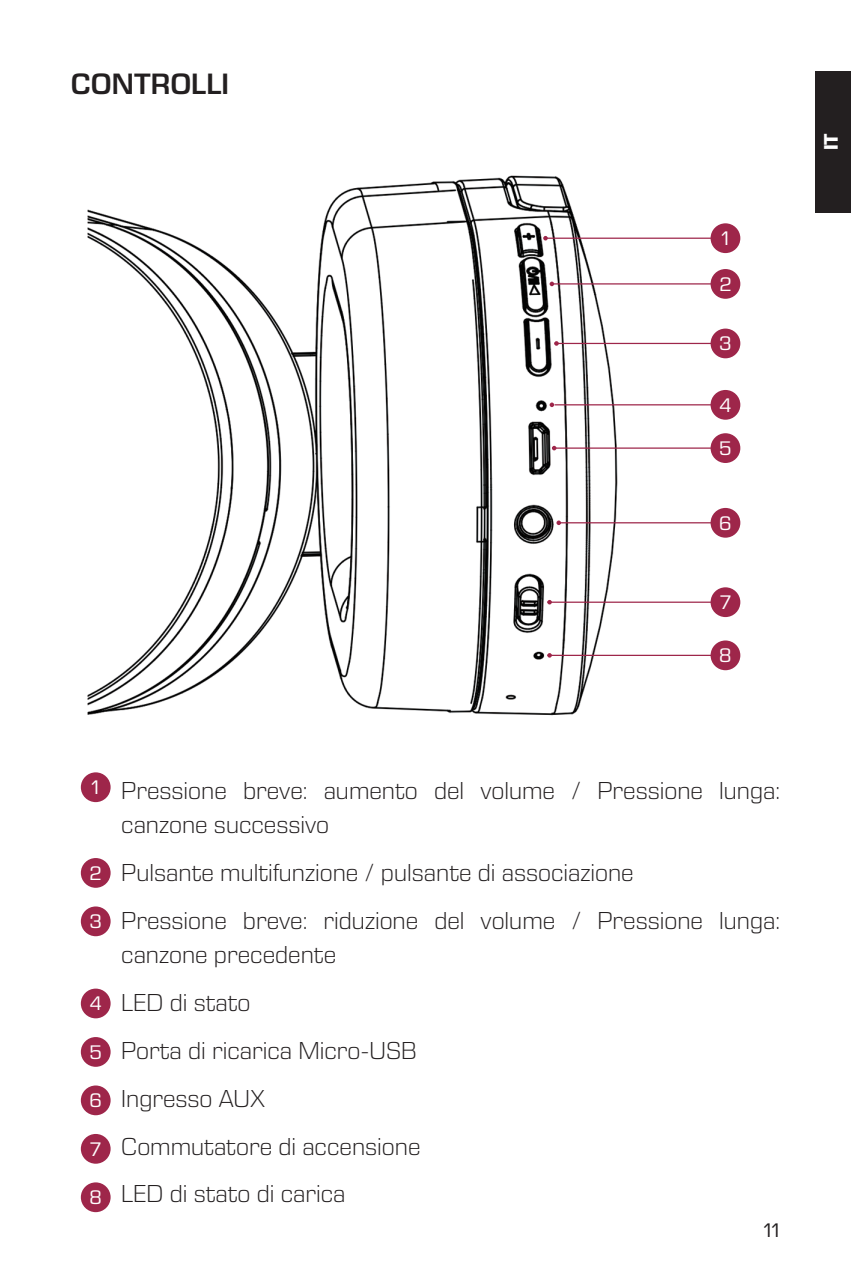
<style>
.page{position:relative;width:851px;height:1276px;background:#fff}
.page>*{position:absolute;margin:0;border:0;box-sizing:border-box;transform-origin:0 0}
.t1{font:600 30px "Eurostile Next Pro";color:#231f20}
.t2{font:300 25px/48px "Eurostile Next Pro";color:#231f20}
.t3{font:20px/43.2px "Eurostile Next Pro";color:#fff}
.t4{font:20px "Eurostile Next Pro";color:#231f20}
.t5{font:700 20px "Eurostile Next Pro";color:#fff}
</style>
<div class="page">
<div style="left:815px;top:71px;width:35px;height:142px;background:#231f20"></div>
<div style="left:81px;top:772px;width:30px;height:30px;background:#9e264a;border-radius:50%"></div>
<div style="left:81px;top:858px;width:30px;height:30px;background:#9e264a;border-radius:50%"></div>
<div style="left:81px;top:906px;width:30px;height:30px;background:#9e264a;border-radius:50%"></div>
<div style="left:81px;top:988px;width:30px;height:30px;background:#9e264a;border-radius:50%"></div>
<div style="left:81px;top:1037px;width:30px;height:29px;background:#9e264a;border-radius:50%"></div>
<div style="left:81px;top:1085px;width:30px;height:30px;background:#9e264a;border-radius:50%"></div>
<div style="left:81px;top:1134px;width:30px;height:29px;background:#9e264a;border-radius:50%"></div>
<div style="left:81px;top:1182px;width:30px;height:30px;background:#9e264a;border-radius:50%"></div>
<img style="left:87px;top:175px;width:551px;height:541px">
<div style="left:710px;top:223px;width:30px;height:30px;background:#9e264a;border-radius:50%"></div>
<div style="left:710px;top:269px;width:30px;height:30px;background:#9e264a;border-radius:50%"></div>
<div style="left:710px;top:328px;width:30px;height:30px;background:#9e264a;border-radius:50%"></div>
<div style="left:710px;top:390px;width:30px;height:30px;background:#9e264a;border-radius:50%"></div>
<div style="left:710px;top:433px;width:30px;height:30px;background:#9e264a;border-radius:50%"></div>
<div style="left:710px;top:508px;width:30px;height:30px;background:#9e264a;border-radius:50%"></div>
<div style="left:710px;top:587px;width:30px;height:30px;background:#9e264a;border-radius:50%"></div>
<div style="left:710px;top:640px;width:30px;height:30px;background:#9e264a;border-radius:50%"></div>
<svg style="left:543px;top:236px;width:4px;height:4px"></svg>
<svg style="left:549px;top:282px;width:5px;height:4px"></svg>
<svg style="left:554px;top:341px;width:4px;height:5px"></svg>
<svg style="left:549px;top:402px;width:5px;height:5px"></svg>
<svg style="left:552px;top:446px;width:4px;height:4px"></svg>
<svg style="left:556px;top:520px;width:5px;height:5px"></svg>
<svg style="left:547px;top:653px;width:5px;height:4px"></svg>
<hr style="left:545px;top:238px;width:169px;height:1px;background:#9e264a">
<hr style="left:552px;top:283px;width:162px;height:1px;background:#9e264a">
<hr style="left:554px;top:343px;width:160px;height:1px;background:#9e264a">
<hr style="left:554px;top:404px;width:160px;height:1px;background:#9e264a">
<hr style="left:554px;top:447px;width:160px;height:2px;background:#9e264a">
<hr style="left:559px;top:522px;width:155px;height:1px;background:#9e264a">
<hr style="left:547px;top:601px;width:167px;height:2px;background:#9e264a">
<hr style="left:547px;top:655px;width:167px;height:1px;background:#9e264a">
<p class="t1" style="left:71px;top:67px;width:160px">CONTROLLI</p>
<p class="t3" style="left:721px;top:217px;width:10px">1</p>
<p class="t3" style="left:719px;top:263px;width:14px">2</p>
<p class="t3" style="left:719px;top:322px;width:14px">3</p>
<p class="t3" style="left:719px;top:383px;width:14px">4<br>5</p>
<p class="t3" style="left:719px;top:501px;width:14px">6</p>
<p class="t3" style="left:719px;top:581px;width:13px">7</p>
<p class="t3" style="left:719px;top:634px;width:14px">8</p>
<p class="t5" style="left:819px;top:150px;width:19px;rotate:-90deg">IT</p>
<p class="t3" style="left:92px;top:766px;width:10px">1</p>
<p class="t3" style="left:90px;top:851px;width:14px">2</p>
<p class="t3" style="left:90px;top:900px;width:14px">3</p>
<p class="t3" style="left:89px;top:982px;width:14px">4</p>
<p class="t3" style="left:90px;top:1030px;width:14px">5</p>
<p class="t3" style="left:90px;top:1079px;width:14px">6</p>
<p class="t3" style="left:90px;top:1127px;width:13px">7</p>
<p class="t3" style="left:90px;top:1176px;width:14px">8</p>
<p class="t2" style="left:121px;top:774px;width:660px;line-height:33.8px">Pressione breve: aumento del volume / Pressione lunga: canzone successivo</p>
<p class="t2" style="left:121px;top:849px;width:660px">Pulsante multifunzione / pulsante di associazione<br>Pressione breve: riduzione del volume / Pressione lunga:</p>
<p class="t2" style="left:121px;top:930px;width:301px">canzone precedente<br>LED di stato<br>Porta di ricarica Micro-USB<br>Ingresso AUX<br>Commutatore di accensione<br>LED di stato di carica</p>
<p class="t4" style="left:763px;top:1219px;width:18px">11</p>
</div>
